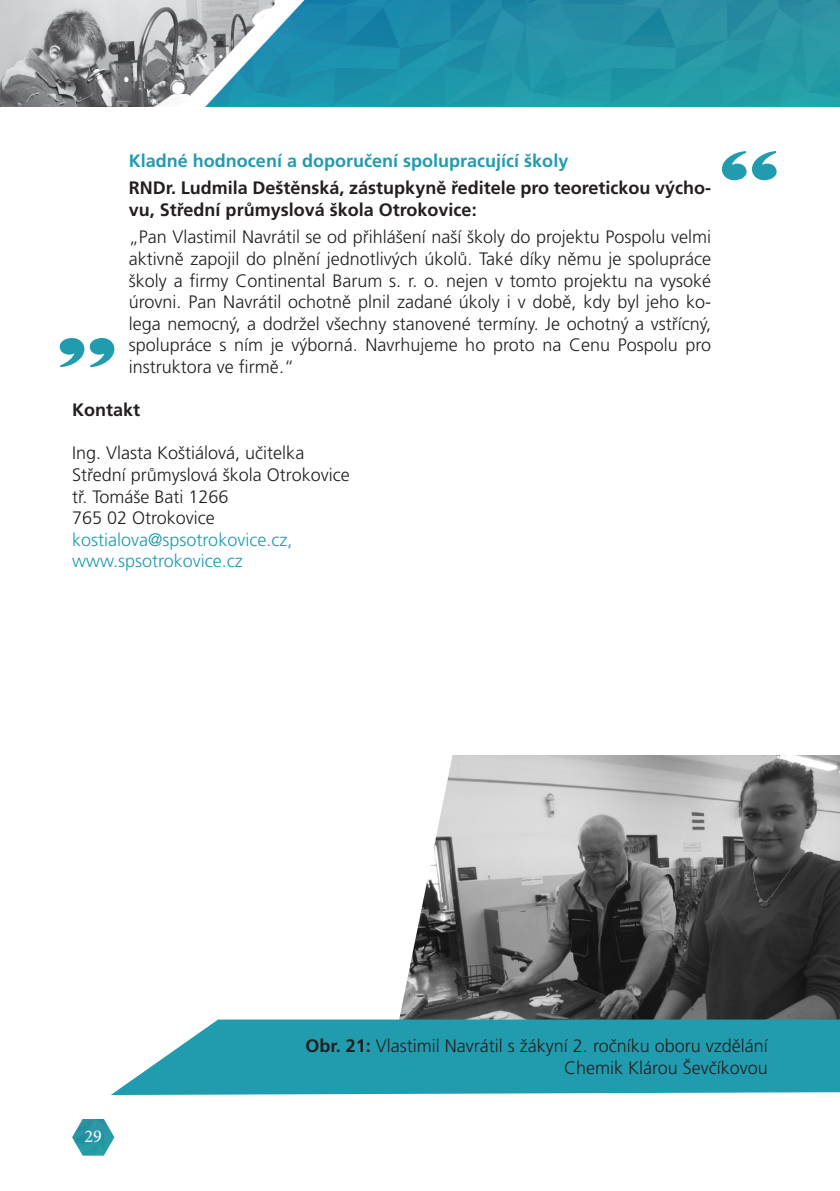
<style>
.page{position:relative;width:840px;height:1191px;background:#fff}
.page>*{position:absolute;margin:0;border:0;box-sizing:border-box;transform-origin:0 0}
.t1{font:90px "Latin Wide";color:#219caf}
.citace{font:300 18px/21.6px "Frutiger CE";color:#231f20;text-align:justify}
.jmeno{font:700 18px/21.6px "Frutiger CE";color:#231f20}
.kontakt{font:300 18px "Frutiger CE";color:#219caf}
.nadpis_modry{font:700 18px "Frutiger CE";color:#219caf}
.t2{font:18px "Minion Pro";color:#fff}
.s1{font-weight:700}
</style>
<div class="page">
<img style="left:0;top:0;width:839px;height:107px">
<img style="left:72px;top:1119px;width:42px;height:36px">
<img style="left:399px;top:755px;width:440px;height:264px">
<svg style="left:111px;top:1019px;width:728px;height:76px;background:#37a5b6"></svg>
<p class="nadpis_modry" style="left:129px;top:151px;width:441px">Kladné hodnocení a doporučení spolupracující školy</p>
<p class="jmeno" style="left:129px;top:177px;width:583px">RNDr. Ludmila Deštěnská, zástupkyně ředitele pro teoretickou výcho&shy;vu, Střední průmyslová škola Otrokovice:</p>
<p class="citace" style="left:129px;top:226px;width:583px">„Pan Vlastimil Navrátil se od přihlášení naší školy do projektu Pospolu velmi aktivně zapojil do plnění jednotlivých úkolů. Také díky němu je spolupráce školy a firmy Continental Barum s. r. o. nejen v tomto projektu na vysoké úrovni. Pan Navrátil ochotně plnil zadané úkoly i v době, kdy byl jeho ko&shy;lega nemocný, a dodržel všechny stanovené termíny. Je ochotný a vstřícný, spolupráce s ním je výborná. Navrhujeme ho proto na Cenu Pospolu pro instruktora ve firmě.“</p>
<p class="jmeno" style="left:72px;top:399px;width:70px">Kontakt</p>
<p class="citace" style="left:72px;top:442px;width:234px">Ing. Vlasta Koštiálová, učitelka</p>
<p class="citace" style="left:72px;top:464px;width:279px">Střední průmyslová škola Otrokovice</p>
<p class="citace" style="left:72px;top:485px;width:158px">tř. Tomáše Bati 1266</p>
<p class="citace" style="left:72px;top:507px;width:144px">765 02 Otrokovice</p>
<p class="kontakt" style="left:72px;top:529px;width:222px">kostialova@spsotrokovice.cz,</p>
<p class="kontakt" style="left:72px;top:551px;width:172px">www.spsotrokovice.cz</p>
<p class="t1" style="left:52px;top:267px;width:71px">„</p>
<p class="t1" style="left:714px;top:126px;width:71px">“</p>
<p class="t2" style="left:85px;top:1124px;width:19px">29</p>
<p class="citace" style="left:305px;top:1034px;width:464px;text-align:right"><span class="s1">Obr. 21:</span> Vlastimil Navrátil s žákyní 2. ročníku oboru vzdělání<br>Chemik Klárou Ševčíkovou</p>
</div>
